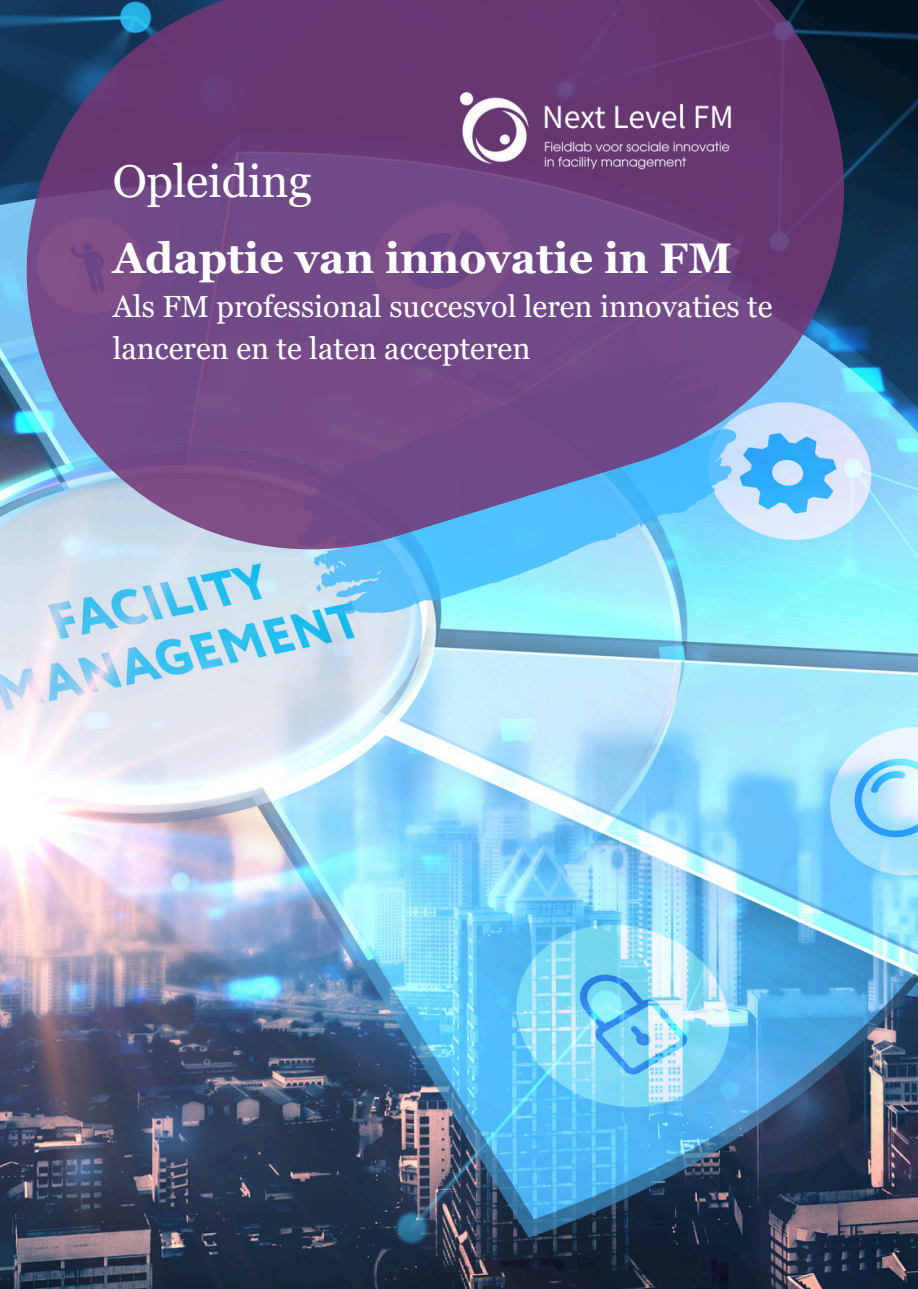
<style>
.page{position:relative;width:918px;height:1289px;background:#fff}
.page>*{position:absolute;margin:0;border:0;box-sizing:border-box;transform-origin:0 0}
.t1{font:45.9px "Georgia Pro";color:#fff}
.t2{font:700 42.9px "Georgia Pro";color:#fff}
.t3{font:30.6px/42.5px "Georgia Pro";color:#fff}
</style>
<div class="page">
<img style="left:0;top:0;width:918px;height:1288px">
<svg style="left:277px;top:583px;width:479px;height:61px"></svg>
<svg style="left:315px;top:583px;width:7px;height:9px"></svg>
<svg style="left:0;top:0;width:878px;height:583px"></svg>
<img style="left:335px;top:0;width:555px;height:330px">
<h1 class="t1" style="left:113px;top:155px;width:201px">Opleiding</h1>
<p class="t2" style="left:113px;top:233px;width:621px">Adaptie van innovatie in FM</p>
<h2 class="t3" style="left:113px;top:285px;width:661px">Als FM professional succesvol leren innovaties te lanceren en te laten accepteren</h2>
</div>
